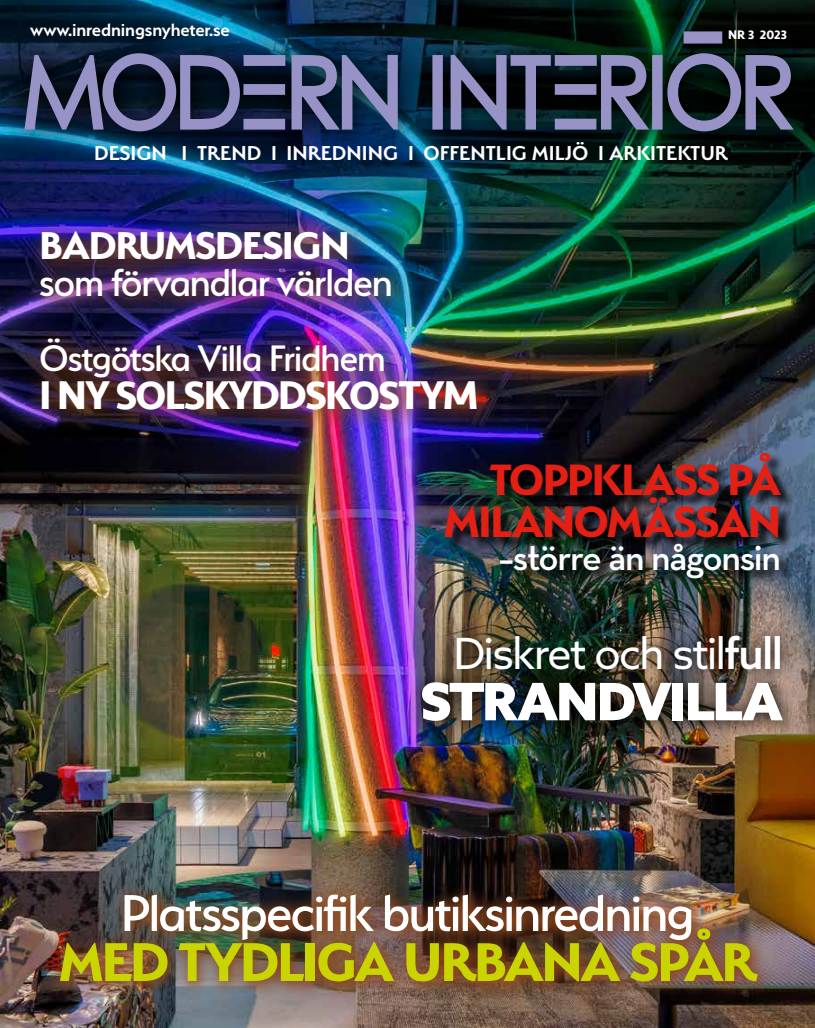
<style>
.page{position:relative;width:815px;height:1028px;background:#fff}
.page>*{position:absolute;margin:0;border:0;box-sizing:border-box;transform-origin:0 0}
.t1{font:700 61px "Serenity";letter-spacing:-.045em;color:#cad400}
.t2{font:500 57.75px "Serenity";letter-spacing:-.035em;color:#fff}
.t3{font:900 51.75px "Azo Sans";letter-spacing:-.035em;color:#fff}
.t4{font:700 49px/42.1px "Serenity";letter-spacing:-.045em;color:#e41f13;text-align:right}
.t5{font:500 43.38px "Serenity";letter-spacing:-.03em;color:#fff}
.t6{font:700 43.38px "Serenity";letter-spacing:-.04em;color:#fff}
.t7{font:43.12px "Azo Sans";letter-spacing:-.04em;color:#fff}
.t8{font:500 41.25px "Serenity";letter-spacing:-.03em;color:#fff}
.t9{font:700 41.25px "Seravek";letter-spacing:-.04em;color:#fff}
.t10{font:600 37.62px "Neutra Text";letter-spacing:-.035em;color:#fff}
.t11{font:600 22.5px "Serenity";color:#fff}
.t12{font:600 20px "Serenity";letter-spacing:-.005em;color:#fff}
.t13{font:700 12.75px "Seravek";color:#fff}
.s1{font-weight:500}
</style>
<div class="page">
<img style="left:0;top:0;width:815px;height:1028px">
<svg style="left:2px;top:28px;width:813px;height:131px;background:#042534"></svg>
<svg style="left:23px;top:52px;width:773px;height:81px;background:#3d4762"></svg>
<svg style="left:677px;top:25px;width:54px;height:27px"></svg>
<div style="left:684px;top:31px;width:38px;height:13px;background:#9793c7;border:1px solid #9793c7"></div>
<img style="left:407px;top:620px;width:392px;height:118px">
<svg style="left:721px;top:307px;width:36px;height:12px"></svg>
<img style="left:48px;top:882px;width:727px;height:116px">
<img style="left:25px;top:323px;width:475px;height:109px">
<img style="left:25px;top:215px;width:389px;height:104px">
<img style="left:445px;top:452px;width:350px;height:141px">
<p class="t12" style="left:30px;top:18px;width:201px">www.inredningsnyheter.se</p>
<p class="t13" style="left:728px;top:27px;width:61px">NR 3 2023</p>
<p class="t11" style="left:94px;top:141px;width:635px">DESIGN I TREND I INREDNING I OFFENTLIG MILJÖ I ARKITEKTUR</p>
<h3 class="t6" style="left:39px;top:221px;width:312px">BADRUMSDESIGN</h3>
<h3 class="t5" style="left:39px;top:259px;width:355px">som förvandlar världen</h3>
<h3 class="t8" style="left:39px;top:336px;width:348px">Östgötska Villa Fridhem</h3>
<h3 class="t9" style="left:39px;top:371px;width:441px">I NY SOLSKYDDSKOSTYM</h3>
<h3 class="t4" style="left:443px;top:458px;width:339px">TOPPKLASS PÅ<br>MILANOMÄSSAN</h3>
<h3 class="t10" style="left:499px;top:534px;width:284px">–större än någonsin</h3>
<h3 class="t7" style="left:453px;top:625px;width:331px">Diskret och stil<span class="s1">full</span></h3>
<h3 class="t3" style="left:420px;top:667px;width:364px">STRANDVILLA</h3>
<h2 class="t2" style="left:120px;top:882px;width:575px">Platsspecifik butiksinredning</h2>
<h1 class="t1" style="left:58px;top:928px;width:701px">MED TYDLIGA URBANA SPÅR</h1>
</div>
